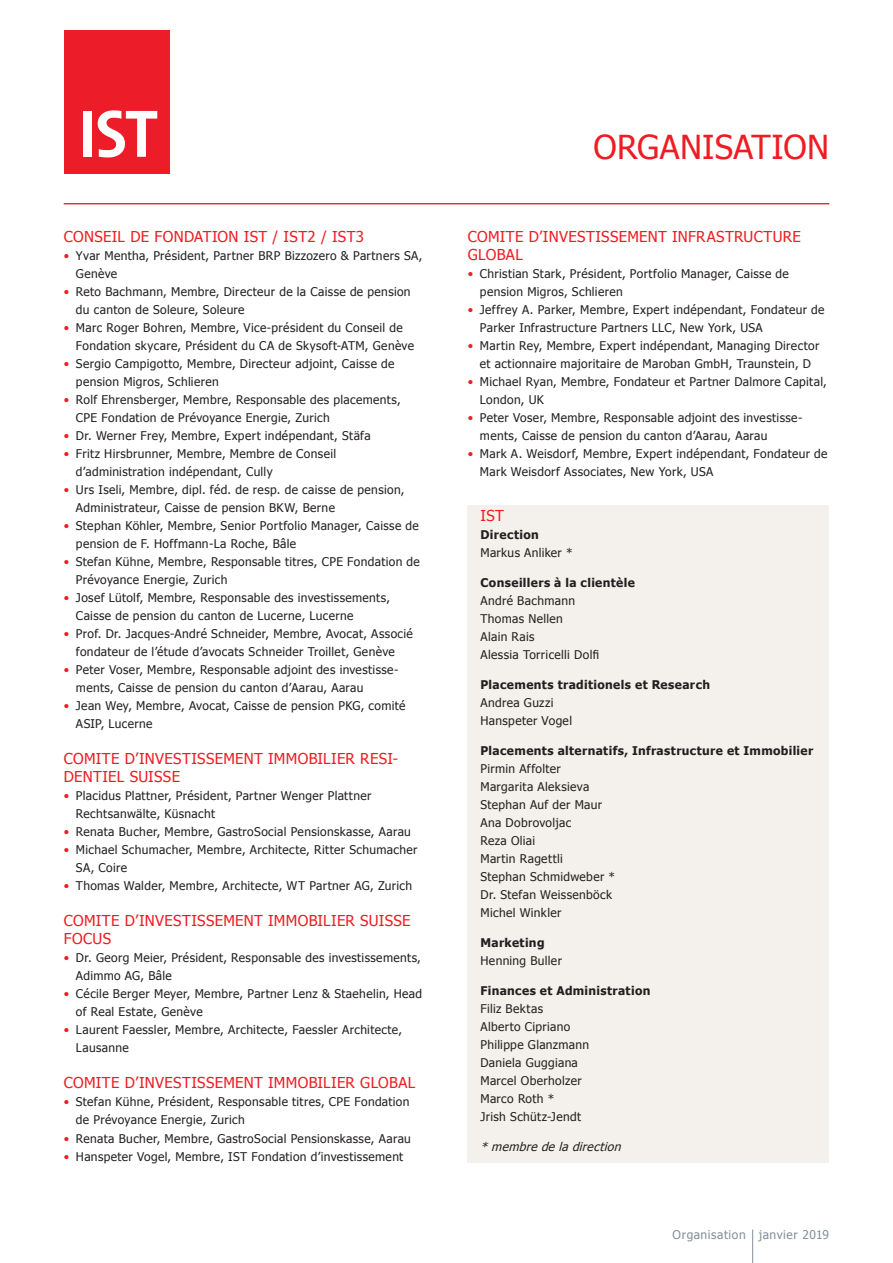
<style>
.page{position:relative;width:893px;height:1263px;background:#fff}
.page>*{position:absolute;margin:0;border:0;box-sizing:border-box;transform-origin:0 0}
.t1{font:33px "Tahoma";letter-spacing:.015em;color:#ee1d23}
.t2{font:15px/18px "Tahoma";letter-spacing:.025em;color:#ee1d23}
.t3{font:12px/18px "Tahoma";letter-spacing:.03em;color:#231f20}
.t4{font:700 12px "Tahoma";letter-spacing:.03em;color:#231f20}
.t5{font:12px "Tahoma";letter-spacing:.045em;color:#828f96}
.t6{font:italic 12px "Tahoma";color:#231f20}
.s1{color:#ee1d23}
</style>
<div class="page">
<hr style="left:752px;top:1229px;width:1px;height:34px;background:#828f96">
<hr style="left:64px;top:203px;width:765px;height:1px;background:#ee1d23">
<div style="left:65px;top:31px;width:105px;height:143px;background:#ed1c29"></div>
<div style="left:83px;top:111px;width:9px;height:46px;background:#fff"></div>
<svg style="left:98px;top:110px;width:59px;height:47px"></svg>
<div style="left:468px;top:505px;width:361px;height:658px;background:#f4f1ec"></div>
<p class="t2" style="left:64px;top:227px;width:302px">CONSEIL DE FONDATION IST / IST2 / IST3</p>
<p class="t3" style="left:76px;top:246px;width:348px;text-indent:-12px"><span class="s1">•</span> Yvar Mentha, Président, Partner BRP Bizzozero &amp; Partners SA,<br>Genève</p>
<p class="t3" style="left:76px;top:282px;width:336px;text-indent:-12px"><span class="s1">•</span> Reto Bachmann, Membre, Directeur de la Caisse de pension du canton de Soleure, Soleure</p>
<p class="t3" style="left:76px;top:318px;width:340px;text-indent:-12px"><span class="s1">•</span> Marc Roger Bohren, Membre, Vice-président du Conseil de<br>Fondation skycare, Président du CA de Skysoft-ATM, Genève</p>
<p class="t3" style="left:76px;top:354px;width:320px;text-indent:-12px"><span class="s1">•</span> Sergio Campigotto, Membre, Directeur adjoint, Caisse de pension Migros, Schlieren</p>
<p class="t3" style="left:76px;top:390px;width:326px;text-indent:-12px"><span class="s1">•</span> Rolf Ehrensberger, Membre, Responsable des placements,<br>CPE Fondation de Prévoyance Energie, Zurich</p>
<p class="t3" style="left:64px;top:426px;width:308px"><span class="s1">•</span> Dr. Werner Frey, Membre, Expert indépendant, Stäfa</p>
<p class="t3" style="left:76px;top:444px;width:262px;text-indent:-12px"><span class="s1">•</span> Fritz Hirsbrunner, Membre, Membre de Conseil d’administration indépendant, Cully</p>
<p class="t3" style="left:76px;top:480px;width:330px;text-indent:-12px"><span class="s1">•</span> Urs Iseli, Membre, dipl. féd. de resp. de caisse de pension,<br>Administrateur, Caisse de pension BKW, Berne</p>
<p class="t3" style="left:76px;top:516px;width:344px;text-indent:-12px"><span class="s1">•</span> Stephan Köhler, Membre, Senior Portfolio Manager, Caisse de pension de F. Hoffmann-La Roche, Bâle</p>
<p class="t3" style="left:76px;top:552px;width:345px;text-indent:-12px"><span class="s1">•</span> Stefan Kühne, Membre, Responsable titres, CPE Fondation de<br>Prévoyance Energie, Zurich</p>
<p class="t3" style="left:76px;top:588px;width:316px;text-indent:-12px"><span class="s1">•</span> Josef Lütolf, Membre, Responsable des investissements,<br>Caisse de pension du canton de Lucerne, Lucerne</p>
<p class="t3" style="left:64px;top:624px;width:351px;text-align:center"><span class="s1">•</span> Prof. Dr. Jacques-André Schneider, Membre, Avocat, Associé fondateur de l’étude d’avocats Schneider Troillet, Genève</p>
<p class="t3" style="left:76px;top:660px;width:324px;text-indent:-12px"><span class="s1">•</span> Peter Voser, Membre, Responsable adjoint des investisse&shy;ments, Caisse de pension du canton d’Aarau, Aarau</p>
<p class="t3" style="left:76px;top:696px;width:331px;text-indent:-12px"><span class="s1">•</span> Jean Wey, Membre, Avocat, Caisse de pension PKG, comité<br>ASIP, Lucerne</p>
<p class="t2" style="left:64px;top:749px;width:336px">COMITE D’INVESTISSEMENT IMMOBILIER RESI-<br>DENTIEL SUISSE</p>
<p class="t3" style="left:76px;top:786px;width:297px;text-indent:-12px"><span class="s1">•</span> Placidus Plattner, Président, Partner Wenger Plattner<br>Rechtsanwälte, Küsnacht</p>
<p class="t3" style="left:64px;top:822px;width:349px"><span class="s1">•</span> Renata Bucher, Membre, GastroSocial Pensionskasse, Aarau</p>
<p class="t3" style="left:76px;top:840px;width:343px;text-indent:-12px"><span class="s1">•</span> Michael Schumacher, Membre, Architecte, Ritter Schumacher<br>SA, Coire</p>
<p class="t3" style="left:64px;top:876px;width:350px"><span class="s1">•</span> Thomas Walder, Membre, Architecte, WT Partner AG, Zurich</p>
<p class="t2" style="left:64px;top:911px;width:348px">COMITE D’INVESTISSEMENT IMMOBILIER SUISSE<br>FOCUS</p>
<p class="t3" style="left:76px;top:948px;width:346px;text-indent:-12px"><span class="s1">•</span> Dr. Georg Meier, Président, Responsable des investissements,<br>Adimmo AG, Bâle</p>
<p class="t3" style="left:76px;top:984px;width:348px;text-indent:-12px"><span class="s1">•</span> Cécile Berger Meyer, Membre, Partner Lenz &amp; Staehelin, Head of Real Estate, Genève</p>
<p class="t3" style="left:76px;top:1020px;width:328px;text-indent:-12px"><span class="s1">•</span> Laurent Faessler, Membre, Architecte, Faessler Architecte,<br>Lausanne</p>
<p class="t2" style="left:64px;top:1073px;width:353px">COMITE D’INVESTISSEMENT IMMOBILIER GLOBAL</p>
<p class="t3" style="left:76px;top:1092px;width:335px;text-indent:-12px"><span class="s1">•</span> Stefan Kühne, Président, Responsable titres, CPE Fondation de Prévoyance Energie, Zurich</p>
<p class="t3" style="left:64px;top:1128px;width:349px"><span class="s1">•</span> Renata Bucher, Membre, GastroSocial Pensionskasse, Aarau</p>
<p class="t3" style="left:64px;top:1146px;width:341px"><span class="s1">•</span> Hanspeter Vogel, Membre, IST Fondation dʼinvestissement</p>
<h1 class="t1" style="left:593px;top:125px;width:237px">ORGANISATION</h1>
<p class="t2" style="left:468px;top:227px;width:335px">COMITE D’INVESTISSEMENT INFRASTRUCTURE<br>GLOBAL</p>
<p class="t3" style="left:480px;top:264px;width:310px;text-indent:-12px"><span class="s1">•</span> Christian Stark, Président, Portfolio Manager, Caisse de pension Migros, Schlieren</p>
<p class="t3" style="left:480px;top:300px;width:346px;text-indent:-12px"><span class="s1">•</span> Jeffrey A. Parker, Membre, Expert indépendant, Fondateur de<br>Parker Infrastructure Partners LLC, New York, USA</p>
<p class="t3" style="left:468px;top:336px;width:353px;text-align:center"><span class="s1">•</span> Martin Rey, Membre, Expert indépendant, Managing Director et actionnaire majoritaire de Maroban GmbH, Traunstein, D</p>
<p class="t3" style="left:480px;top:372px;width:348px;text-indent:-12px"><span class="s1">•</span> Michael Ryan, Membre, Fondateur et Partner Dalmore Capital,<br>London, UK</p>
<p class="t3" style="left:480px;top:408px;width:324px;text-indent:-12px"><span class="s1">•</span> Peter Voser, Membre, Responsable adjoint des investisse&shy;ments, Caisse de pension du canton d’Aarau, Aarau</p>
<p class="t3" style="left:480px;top:444px;width:349px;text-indent:-12px"><span class="s1">•</span> Mark A. Weisdorf, Membre, Expert indépendant, Fondateur de<br>Mark Weisdorf Associates, New York, USA</p>
<p class="t2" style="left:480px;top:506px;width:25px">IST</p>
<p class="t4" style="left:480px;top:526px;width:60px">Direction</p>
<p class="t3" style="left:480px;top:543px;width:94px">Markus Anliker *</p>
<p class="t4" style="left:480px;top:574px;width:156px">Conseillers à la clientèle</p>
<p class="t3" style="left:480px;top:591px;width:120px">André Bachmann<br>Thomas Nellen<br>Alain Rais<br>Alessia Torricelli Dolfi</p>
<p class="t4" style="left:480px;top:676px;width:231px">Placements traditionels et Research</p>
<p class="t3" style="left:480px;top:693px;width:93px">Andrea Guzzi<br>Hanspeter Vogel</p>
<p class="t4" style="left:480px;top:742px;width:334px">Placements alternatifs, Infrastructure et Immobilier</p>
<p class="t3" style="left:480px;top:759px;width:136px">Pirmin Affolter<br>Margarita Aleksieva<br>Stephan Auf der Maur<br>Ana Dobrovoljac<br>Reza Oliai<br>Martin Ragettli<br>Stephan Schmidweber *<br>Dr. Stefan Weissenböck<br>Michel Winkler</p>
<p class="t4" style="left:480px;top:934px;width:66px">Marketing</p>
<p class="t3" style="left:480px;top:951px;width:83px">Henning Buller</p>
<p class="t4" style="left:480px;top:982px;width:171px">Finances et Administration</p>
<p class="t3" style="left:480px;top:999px;width:110px">Filiz Bektas<br>Alberto Cipriano<br>Philippe Glanzmann<br>Daniela Guggiana<br>Marcel Oberholzer<br>Marco Roth *<br>Jrish Schütz-Jendt</p>
<p class="t6" style="left:480px;top:1138px;width:145px">*membredeladirection</p>
<p class="t5" style="left:673px;top:1227px;width:158px">Organisation janvier 2019</p>
</div>
